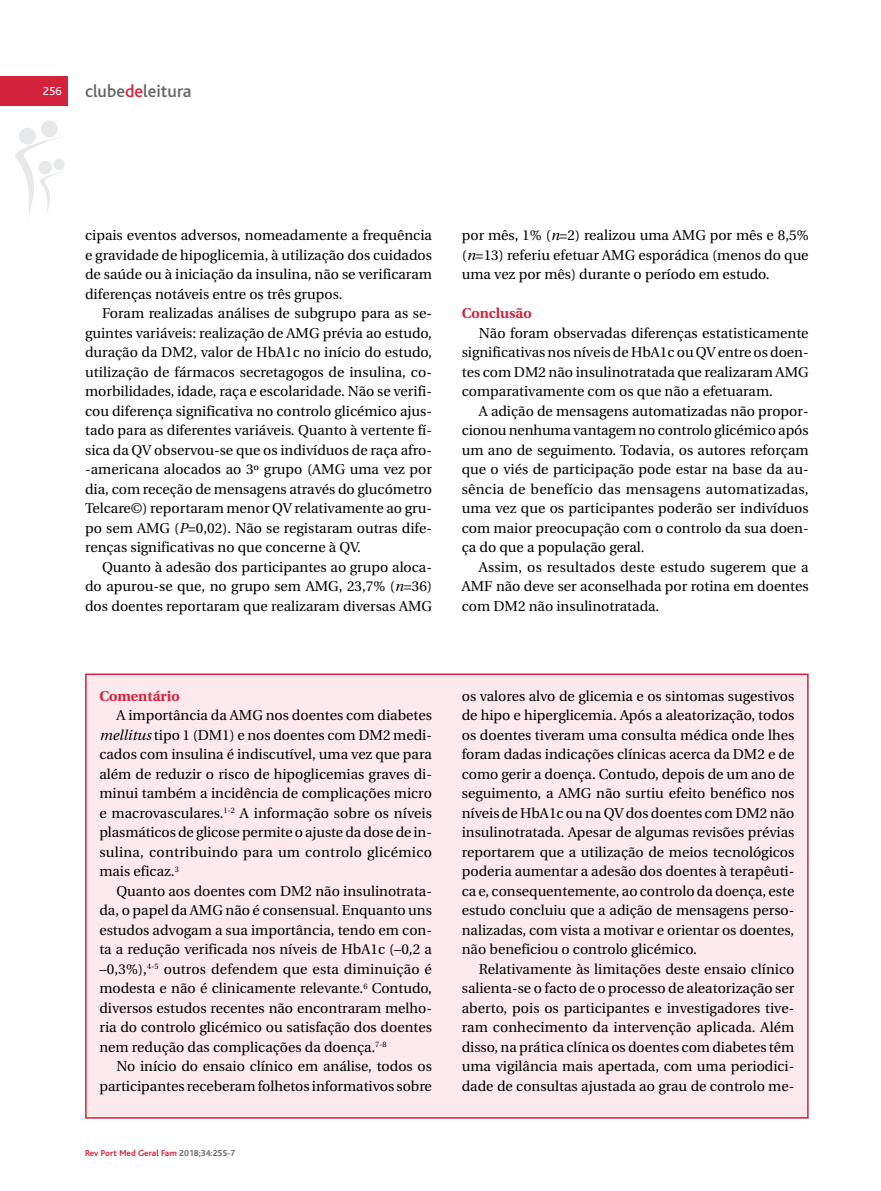
<style>
.page{position:relative;width:881px;height:1191px;background:#fff}
.page>*{position:absolute;margin:0;border:0;box-sizing:border-box;transform-origin:0 0}
.t1{font:500 18px "Bliss";color:#666}
.t2{font:14.25px/19.5px "Utopia";color:#000;text-align:justify}
.t3{font:700 14.25px "Utopia";color:#d2223c}
.t4{font:12px "Bliss";color:#fff}
.t5{font:700 9px "Bliss";color:#d2223c}
.s1{color:#d2223c}
.s2{font-style:italic}
.s3{color:#666}
</style>
<div class="page">
<svg style="left:15px;top:120px;width:50px;height:95px"></svg>
<div style="left:0;top:77px;width:68px;height:29px;background:#d2223c"></div>
<div style="left:87px;top:675px;width:719px;height:442px;background:#fbe9ec"></div>
<div style="left:85px;top:673px;width:723px;height:445px;border:2px solid #d2223c"></div>
<p class="t4" style="left:43px;top:87px;width:20px">256</p>
<p class="t1" style="left:85px;top:85px;width:108px">clube<span class="s1">de</span>leitura</p>
<p class="t2" style="left:85px;top:227px;width:348px">cipais eventos adversos, nomeadamente a frequência e gravidade de hipoglicemia, à utilização dos cuidados de saúde ou à iniciação da insulina, não se verificaram diferenças notáveis entre os três grupos.</p>
<p class="t2" style="left:85px;top:305px;width:348px;text-indent:17px">Foram realizadas análises de subgrupo para as se&shy;guintes variáveis: realização de AMG prévia ao estudo, duração da DM2, valor de HbA1c no início do estudo, utilização de fármacos secretagogos de insulina, co&shy;morbilidades, idade, raça e escolaridade. Não se verifi&shy;cou diferença significativa no controlo glicémico ajus&shy;tado para as diferentes variáveis. Quanto à vertente fí&shy;sica da QV observou-se que os indivíduos de raça afro--americana alocados ao 3º grupo (AMG uma vez por dia, com receção de mensagens através do glucómetro Telcare©) reportaram menor QV relativamente ao gru&shy;po sem AMG (<span class="s2">P</span>=0,02). Não se registaram outras dife&shy;renças significativas no que concerne à QV.</p>
<p class="t2" style="left:85px;top:558px;width:348px;text-indent:17px">Quanto à adesão dos participantes ao grupo aloca&shy;do apurou-se que, no grupo sem AMG, 23,7% (<span class="s2">n</span>=36) dos doentes reportaram que realizaram diversas AMG</p>
<p class="t2" style="left:461px;top:227px;width:348px">por mês, 1% (<span class="s2">n</span>=2) realizou uma AMG por mês e 8,5% (<span class="s2">n</span>=13) referiu efetuar AMG esporádica (menos do que uma vez por mês) durante o período em estudo.</p>
<p class="t3" style="left:461px;top:308px;width:71px">Conclusão</p>
<p class="t2" style="left:461px;top:324px;width:348px;text-indent:17px">Não foram observadas diferenças estatisticamente significativas nos níveis de HbA1c ou QV entre os doen&shy;tes com DM2 não insulinotratada que realizaram AMG comparativamente com os que não a efetuaram.</p>
<p class="t2" style="left:461px;top:402px;width:348px;text-indent:17px">A adição de mensagens automatizadas não propor&shy;cionou nenhuma vantagem no controlo glicémico após um ano de seguimento. Todavia, os autores reforçam que o viés de participação pode estar na base da au&shy;sência de benefício das mensagens automatizadas, uma vez que os participantes poderão ser indivíduos com maior preocupação com o controlo da sua doen&shy;ça do que a população geral.</p>
<p class="t2" style="left:461px;top:558px;width:348px;text-indent:17px">Assim, os resultados deste estudo sugerem que a AMF não deve ser aconselhada por rotina em doentes com DM2 não insulinotratada.</p>
<p class="t3" style="left:99px;top:690px;width:82px">Comentário</p>
<p class="t2" style="left:99px;top:707px;width:334px;text-indent:17px">A importância da AMG nos doentes com diabetes <span class="s2">mellitus</span> tipo 1 (DM1) e nos doentes com DM2 medi&shy;cados com insulina é indiscutível, uma vez que para além de reduzir o risco de hipoglicemias graves di&shy;minui também a incidência de complicações micro e macrovasculares.<sup>1-2</sup> A informação sobre os níveis plasmáticos de glicose permite o ajuste da dose de in&shy;sulina, contribuindo para um controlo glicémico mais eficaz.<sup>3</sup></p>
<p class="t2" style="left:99px;top:882px;width:334px;text-indent:17px">Quanto aos doentes com DM2 não insulinotrata&shy;da, o papel da AMG não é consensual. Enquanto uns estudos advogam a sua importância, tendo em con&shy;ta a redução verificada nos níveis de HbA1c (–0,2 a –0,3%),<sup>4-5</sup> outros defendem que esta diminuição é modesta e não é clinicamente relevante.<sup>6</sup> Contudo, diversos estudos recentes não encontraram melho&shy;ria do controlo glicémico ou satisfação dos doentes nem redução das complicações da doença.<sup>7-8</sup></p>
<p class="t2" style="left:99px;top:1058px;width:334px;text-align:right">No início do ensaio clínico em análise, todos os participantes receberam folhetos informativos sobre</p>
<p class="t5" style="left:85px;top:1149px;width:152px">Rev Port Med Geral Fam <span class="s3">2018;34:255-7</span></p>
<p class="t2" style="left:461px;top:687px;width:334px">os valores alvo de glicemia e os sintomas sugestivos de hipo e hiperglicemia. Após a aleatorização, todos os doentes tiveram uma consulta médica onde lhes foram dadas indicações clínicas acerca da DM2 e de como gerir a doença. Contudo, depois de um ano de seguimento, a AMG não surtiu efeito benéfico nos níveis de HbA1c ou na QV dos doentes com DM2 não insulinotratada. Apesar de algumas revisões prévias reportarem que a utilização de meios tecnológicos poderia aumentar a adesão dos doentes à terapêuti&shy;ca e, consequentemente, ao controlo da doença, este estudo concluiu que a adição de mensagens perso&shy;nalizadas, com vista a motivar e orientar os doentes, não beneficiou o controlo glicémico.</p>
<p class="t2" style="left:461px;top:960px;width:334px;text-indent:17px">Relativamente às limitações deste ensaio clínico salienta-se o facto de o processo de aleatorização ser aberto, pois os participantes e investigadores tive&shy;ram conhecimento da intervenção aplicada. Além disso, na prática clínica os doentes com diabetes têm uma vigilância mais apertada, com uma periodici&shy;dade de consultas ajustada ao grau de controlo me-</p>
</div>
